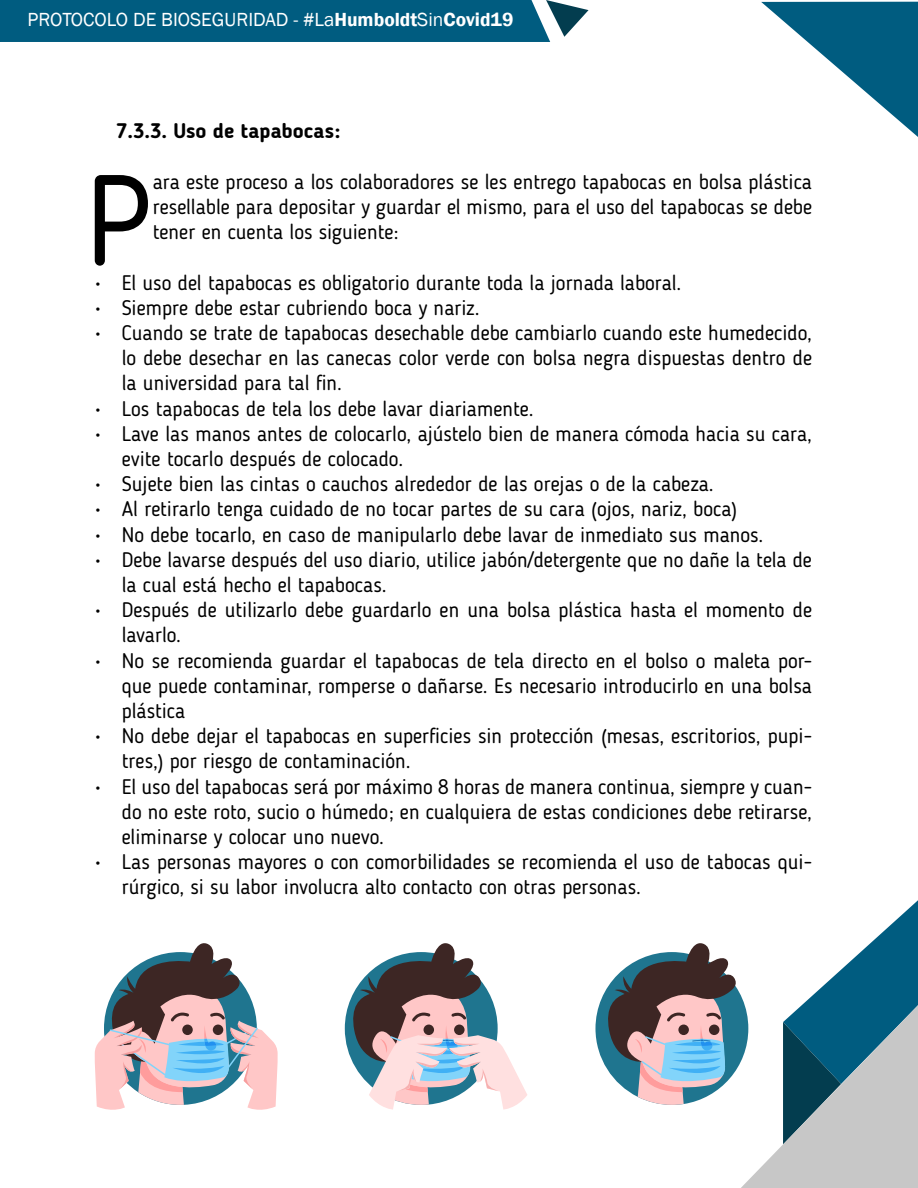
<style>
.page{position:relative;width:918px;height:1188px;background:#fff}
.page>*{position:absolute;margin:0;border:0;box-sizing:border-box;transform-origin:0 0}
.t1{font:126.75px "Blogger Sans";color:#000}
.t2{font:21px/25.2px "Blogger Sans";color:#000}
.t3{font:700 21px "Blogger Sans";color:#000}
.t4{font:19.5px "Franklin Gothic";color:#fff}
.s1{font-weight:600}
</style>
<div class="page">
<svg style="left:1px;top:0;width:588px;height:42px;background:#0c6384"></svg>
<hr style="left:0;top:0;width:1px;height:42px;background:#005c80">
<svg style="left:761px;top:2px;width:157px;height:135px"></svg>
<svg style="left:95px;top:943px;width:183px;height:167px"></svg>
<svg style="left:595px;top:900px;width:323px;height:288px"></svg>
<svg style="left:345px;top:943px;width:182px;height:167px"></svg>
<p class="t4" style="left:28px;top:7px;width:487px">PROTOCOLO DE BIOSEGURIDAD - #La<span class="s1">Humboldt</span>Sin<span class="s1">Covid19</span></p>
<p class="t3" style="left:116px;top:118px;width:226px">7.3.3. Uso de tapabocas:</p>
<h1 class="t1" style="left:86px;top:145px;width:69px">P</h1>
<p class="t2" style="left:153px;top:169px;width:661px;text-align:justify">ara este proceso a los colaboradores se les entrego tapabocas en bolsa plástica resellable para depositar y guardar el mismo, para el uso del tapabocas se debe tener en cuenta los siguiente:</p>
<p class="t2" style="left:95px;top:270px;width:588px">• El uso del tapabocas es obligatorio durante toda la jornada laboral.</p>
<p class="t2" style="left:95px;top:295px;width:386px">• Siempre debe estar cubriendo boca y nariz.</p>
<p class="t2" style="left:122px;top:320px;width:692px;text-align:justify;text-indent:-27px">• Cuando se trate de tapabocas desechable debe cambiarlo cuando este humedecido, lo debe desechar en las canecas color verde con bolsa negra dispuestas dentro de la universidad para tal fin.</p>
<p class="t2" style="left:95px;top:396px;width:440px">• Los tapabocas de tela los debe lavar diariamente.</p>
<p class="t2" style="left:122px;top:421px;width:692px;text-indent:-27px">• Lave las manos antes de colocarlo, ajústelo bien de manera cómoda hacia su cara, evite tocarlo después de colocado.</p>
<p class="t2" style="left:95px;top:471px;width:621px">• Sujete bien las cintas o cauchos alrededor de las orejas o de la cabeza.</p>
<p class="t2" style="left:95px;top:496px;width:644px">• Al retirarlo tenga cuidado de no tocar partes de su cara (ojos, nariz, boca)</p>
<p class="t2" style="left:95px;top:522px;width:670px">• No debe tocarlo, en caso de manipularlo debe lavar de inmediato sus manos.</p>
<p class="t2" style="left:122px;top:547px;width:692px;text-indent:-27px">• Debe lavarse después del uso diario, utilice jabón/detergente que no dañe la tela de la cual está hecho el tapabocas.</p>
<p class="t2" style="left:122px;top:597px;width:692px;text-indent:-27px">• Después de utilizarlo debe guardarlo en una bolsa plástica hasta el momento de lavarlo.</p>
<p class="t2" style="left:122px;top:648px;width:692px;text-align:justify;text-indent:-27px">• No se recomienda guardar el tapabocas de tela directo en el bolso o maleta por&shy;que puede contaminar, romperse o dañarse. Es necesario introducirlo en una bolsa plástica</p>
<p class="t2" style="left:122px;top:723px;width:692px;text-indent:-27px">• No debe dejar el tapabocas en superficies sin protección (mesas, escritorios, pupi&shy;tres,) por riesgo de contaminación.</p>
<p class="t2" style="left:122px;top:774px;width:692px;text-align:justify;text-indent:-27px">• El uso del tapabocas será por máximo 8 horas de manera continua, siempre y cuan&shy;do no este roto, sucio o húmedo; en cualquiera de estas condiciones debe retirarse, eliminarse y colocar uno nuevo.</p>
<p class="t2" style="left:122px;top:849px;width:692px;text-indent:-27px">• Las personas mayores o con comorbilidades se recomienda el uso de tabocas qui&shy;rúrgico, si su labor involucra alto contacto con otras personas.</p>
</div>
